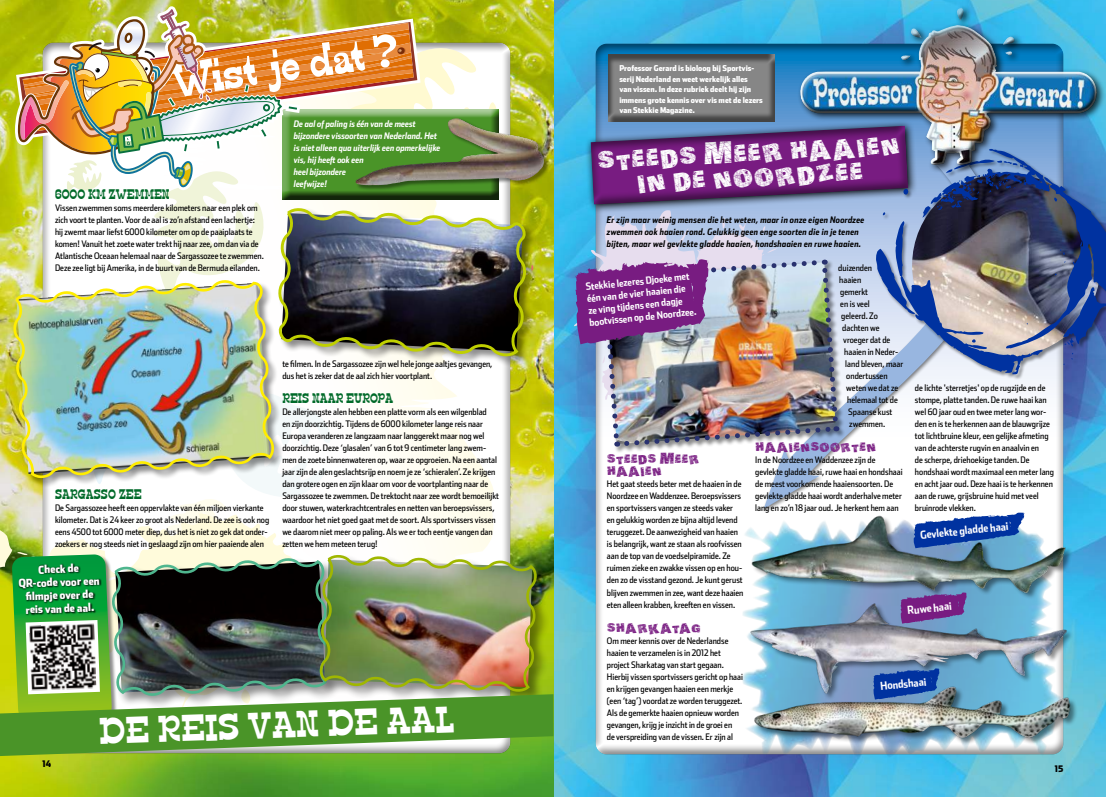
<style>
.page{position:relative;width:1106px;height:797px;background:#fff}
.page>*{position:absolute;margin:0;border:0;box-sizing:border-box;transform-origin:0 0}
.t1{font:32px "Edmunds";color:#fff;scale:1.14 1}
.t2{font:26px/24px "Actionofthe Time UC";color:#fff;text-align:center}
.t3{font:13px/12px "Actionofthe Time UC";letter-spacing:-.01em;color:#781c81}
.t4{font:12px "Edmunds";color:#006a29}
.t5{font:900 11px/13.2px "Stainless Cond";color:#fff;text-align:center}
.t6{font:700 11px "Stainless Cond";color:#fff}
.t7{font:700 10px/12px "Stainless Cond";color:#fff}
.t8{font:900 9.5px "Stainless Cond";color:#000}
.t9{font:9px/12px "Stainless Cond";color:#000}
.t10{font:italic 700 9px/12px "Stainless Cond";letter-spacing:.02em;color:#000}
.t11{font:italic 700 9px/12px "Stainless Cond";color:#fff}
.t12{font:900 9px "Stainless Cond";color:#000}
.t13{font:900 8px/10.5px "Stainless Cond";color:#fff}
</style>
<div class="page">
<img style="left:553px;top:0;width:553px;height:797px">
<div style="left:595px;top:41px;width:468px;height:713px;background:#000;opacity:.5"></div>
<img style="left:0;top:0;width:553px;height:797px">
<svg style="left:284px;top:367px;width:218px;height:24px"></svg>
<svg style="left:777px;top:214px;width:283px;height:271px"></svg>
<div style="left:606px;top:52px;width:169px;height:71px;background:#000;opacity:.5"></div>
<svg style="left:585px;top:120px;width:290px;height:94px;background:#70a0c5"></svg>
<svg style="left:590px;top:124px;width:285px;height:82px;background:#6d3988"></svg>
<svg style="left:574px;top:207px;width:203px;height:195px;background:#b3c9e8"></svg>
<div style="left:875px;top:147px;width:231px;height:233px;background:#000;opacity:.45"></div>
<img style="left:876px;top:146px;width:230px;height:228px">
<img style="left:9px;top:276px;width:266px;height:115px">
<div style="left:793px;top:1px;width:306px;height:167px;background:#fff;opacity:.75"></div>
<div style="left:797px;top:4px;width:306px;height:168px;background:#000;opacity:.75"></div>
<img style="left:707px;top:485px;width:390px;height:305px">
<img style="left:742px;top:512px;width:328px;height:91px">
<img style="left:746px;top:591px;width:329px;height:87px">
<img style="left:746px;top:678px;width:334px;height:86px">
<div style="left:602px;top:259px;width:243px;height:194px;background:#000;opacity:.45"></div>
<img style="left:575px;top:257px;width:265px;height:252px">
<svg style="left:900px;top:592px;width:66px;height:31px;background:#754095"></svg>
<svg style="left:873px;top:668px;width:66px;height:31px;background:#204fa9"></svg>
<svg style="left:913px;top:512px;width:111px;height:36px"></svg>
<div style="left:355px;top:118px;width:194px;height:73px;background:#000;opacity:.45"></div>
<img style="left:18px;top:9px;width:485px;height:289px">
<div style="left:278px;top:208px;width:259px;height:159px;background:#000;opacity:.45"></div>
<img style="left:272px;top:204px;width:260px;height:156px">
<img style="left:0;top:391px;width:553px;height:365px">
<h3 class="t4" style="left:55px;top:188px;width:116px">6000 KM ZWEMMEN</h3>
<p class="t9" style="left:55px;top:202px;width:210px">Vissen zwemmen soms meerdere kilometers naar een plek om zich voort te planten. Voor de aal is zo’n afstand een lachertje: hij zwemt maar liefst 6000 kilometer om op de paaiplaats te komen! Vanuit het zoete water trekt hij naar zee, om dan via de Atlantische Oceaan helemaal naar de Sargassozee te zwemmen.<br>Deze zee ligt bij Amerika, in de buurt van de Bermuda eilanden.</p>
<p class="t11" style="left:294px;top:118px;width:148px">De aal of paling is één van de meest bijzondere vissoorten van Nederland. Het is niet alleen qua uiterlijk een opmerkelijke vis, hij heeft ook een<br>heel bijzondere<br>leefwijze!</p>
<h3 class="t4" style="left:55px;top:488px;width:88px">SARGASSO ZEE</h3>
<p class="t9" style="left:55px;top:502px;width:216px">De Sargassozee heeft een oppervlakte van één miljoen vierkante kilometer. Dat is 24 keer zo groot als Nederland. De zee is ook nog eens 4500 tot 6000 meter diep, dus het is niet zo gek dat onder&shy;zoekers er nog steeds niet in geslaagd zijn om hier paaiende alen</p>
<p class="t5" style="left:18px;top:563px;width:83px;rotate:-2deg">Check de<br>QR-code voor een fi lmpje over de reis van de aal.</p>
<p class="t9" style="left:282px;top:358px;width:212px">te filmen. In de Sargassozee zijn wel hele jonge aaltjes gevangen, dus het is zeker dat de aal zich hier voortplant.</p>
<h3 class="t4" style="left:282px;top:392px;width:112px">REIS NAAR EUROPA</h3>
<p class="t9" style="left:282px;top:406px;width:218px">De allerjongste alen hebben een platte vorm als een wilgenblad<br>en zijn doorzichtig. Tijdens de 6000 kilometer lange reis naar Europa veranderen ze langzaam naar langgerekt maar nog wel doorzichtig. Deze ‘glasalen’ van 6 tot 9 centimeter lang zwem&shy;men de zoete binnenwateren op, waar ze opgroeien. Na een aantal jaar zijn de alen geslachtsrijp en noem je ze ‘schieralen’. Ze krijgen dan grotere ogen en zijn klaar om voor de voortplanting naar de Sargassozee te zwemmen. De trektocht naar zee wordt bemoeilijkt door stuwen, waterkrachtcentrales en netten van beroepsvissers, waardoor het niet goed gaat met de soort. Als sportvissers vissen we daarom niet meer op paling. Als we er toch eentje vangen dan zetten we hem meteen terug!</p>
<h1 class="t1" style="left:98px;top:713px;width:313px;rotate:-2deg">DE REIS VAN DE AAL</h1>
<p class="t13" style="left:619px;top:63px;width:145px">Professor Gerard is bioloog bij Sportvis&shy;serij Nederland en weet werkelijk alles<br>van vissen. In deze rubriek deelt hij zijn immens grote kennis over vis met de lezers van Stekkie Magazine.</p>
<h2 class="t2" style="left:596px;top:147px;width:304px;rotate:-3deg">STEEDS MEER HAAIEN<br>IN DE NOORDZEE</h2>
<p class="t10" style="left:607px;top:214px;width:259px">Er zijn maar weinig mensen die het weten, maar in onze eigen Noordzee zwemmen ook haaien rond. Gelukkig geen enge soorten die in je tenen bijten, maar wel gevlekte gladde haaien, hondshaaien en ruwe haaien.</p>
<p class="t7" style="left:585px;top:280px;width:109px;rotate:-6deg">Stekkie lezeres Djoeke met één van de vier haaien die ze ving tijdens een dagje bootvissen op de Noordzee.</p>
<h3 class="t3" style="left:607px;top:452px;width:94px">STEEDS MEER<br>HAAIEN</h3>
<p class="t9" style="left:607px;top:478px;width:138px">Het gaat steeds beter met de haaien in de Noordzee en Waddenzee. Beroepsvissers en sportvissers vangen ze steeds vaker<br>en gelukkig worden ze bijna altijd levend teruggezet. De aanwezigheid van haaien is belangrijk, want ze staan als roofvissen aan de top van de voedselpiramide. Ze ruimen zieke en zwakke vissen op en hou&shy;den zo de visstand gezond. Je kunt gerust blijven zwemmen in zee, want deze haaien eten alleen krabben, kreeften en vissen.</p>
<h3 class="t3" style="left:607px;top:620px;width:95px">SHARKATAG</h3>
<p class="t9" style="left:607px;top:634px;width:138px">Om meer kennis over de Nederlandse haaien te verzamelen is in 2012 het project Sharkatag van start gegaan.<br>Hierbij vissen sportvissers gericht op haai en krijgen gevangen haaien een merkje (een ‘tag’) voordat ze worden teruggezet.<br>Als de gemerkte haaien opnieuw worden gevangen, krijg je inzicht in de groei en<br>de verspreiding van de vissen. Er zijn al</p>
<p class="t9" style="left:838px;top:262px;width:35px">duizenden</p>
<p class="t9" style="left:839px;top:274px;width:23px">haaien</p>
<p class="t9" style="left:840px;top:286px;width:29px">gemerkt</p>
<p class="t9" style="left:840px;top:298px;width:31px">en is veel</p>
<p class="t9" style="left:841px;top:310px;width:38px">geleerd. Zo</p>
<p class="t9" style="left:842px;top:322px;width:39px">dachten we</p>
<p class="t9" style="left:843px;top:334px;width:49px">vroeger dat de</p>
<p class="t9" style="left:844px;top:346px;width:56px">haaien in Neder-</p>
<p class="t9" style="left:845px;top:358px;width:59px">land bleven, maar</p>
<p class="t9" style="left:846px;top:370px;width:43px">ondertussen</p>
<p class="t9" style="left:846px;top:382px;width:53px">weten we dat ze</p>
<p class="t9" style="left:847px;top:394px;width:52px">helemaal tot de</p>
<p class="t9" style="left:848px;top:406px;width:46px">Spaanse kust</p>
<p class="t9" style="left:849px;top:418px;width:37px">zwemmen.</p>
<h3 class="t3" style="left:755px;top:440px;width:123px">HAAIENSOORTEN</h3>
<p class="t9" style="left:755px;top:454px;width:149px">In de Noordzee en Waddenzee zijn de gevlekte gladde haai, ruwe haai en hondshaai de meest voorkomende haaiensoorten. De gevlekte gladde haai wordt anderhalve meter lang en zo’n 18 jaar oud. Je herkent hem aan</p>
<p class="t9" style="left:915px;top:382px;width:141px">de lichte 'sterretjes' op de rugzijde en de stompe, platte tanden. De ruwe haai kan wel 60 jaar oud en twee meter lang wor&shy;den en is te herkennen aan de blauwgrijze tot lichtbruine kleur, een gelijke afmeting van de achterste rugvin en anaalvin en<br>de scherpe, driehoekige tanden. De hondshaai wordt maximaal een meter lang en acht jaar oud. Deze haai is te herkennen aan de ruwe, grijsbruine huid met veel bruinrode vlekken.</p>
<p class="t6" style="left:919px;top:528px;width:90px;rotate:-6deg">Gevlekte gladde haai</p>
<p class="t6" style="left:906px;top:603px;width:46px;rotate:-6deg">Ruwe haai</p>
<p class="t6" style="left:879px;top:679px;width:48px;rotate:-6deg">Hondshaai</p>
<p class="t8" style="left:43px;top:758px;width:11px">14</p>
<p class="t8" style="left:1054px;top:758px;width:10px">15</p>
<p class="t12" style="left:1055px;top:763px;width:10px">15</p>
</div>
